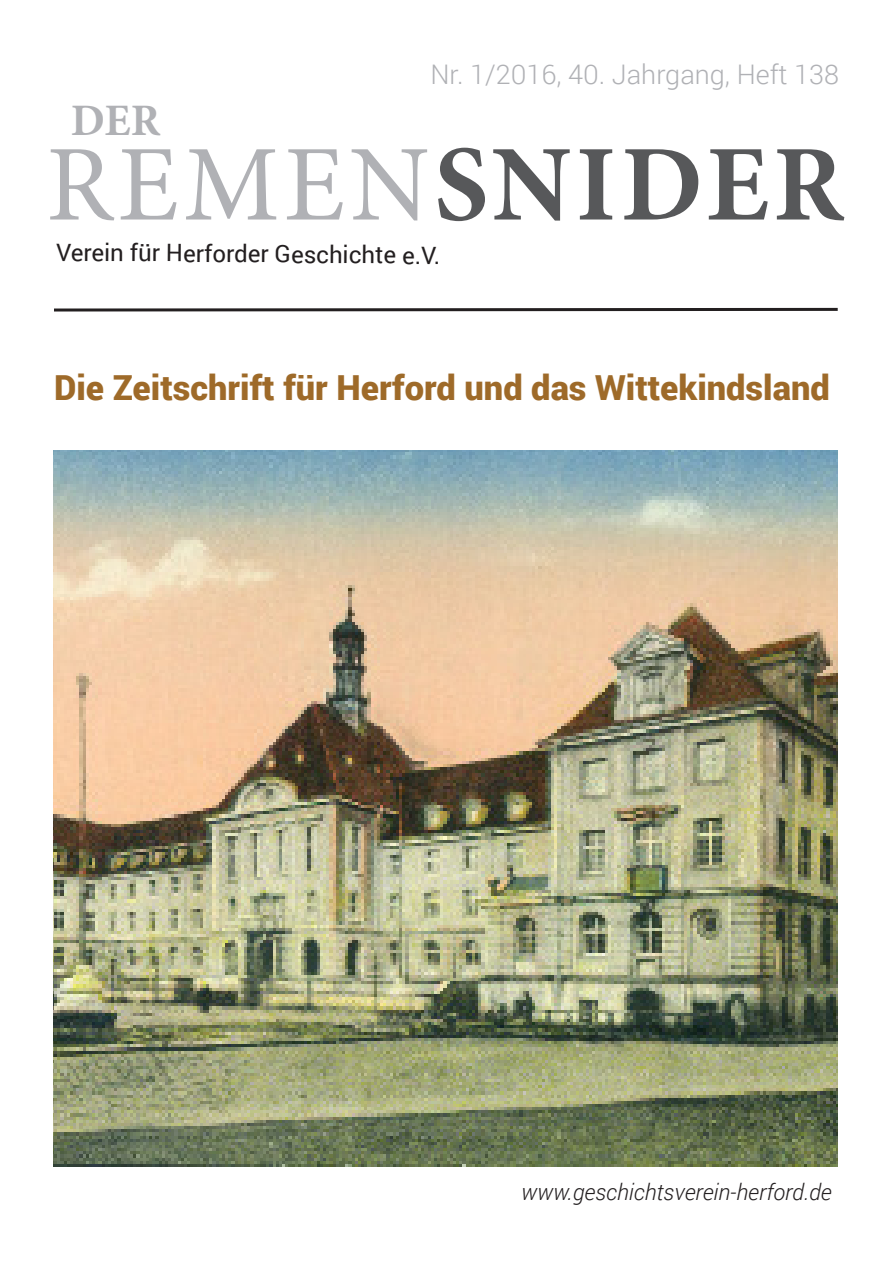
<style>
.page{position:relative;width:893px;height:1263px;background:#fff}
.page>*{position:absolute;margin:0;border:0;box-sizing:border-box;transform-origin:0 0}
.t1{font:700 108px "Minion Pro";letter-spacing:.04em;color:#57585a}
.Sub_Title_Left_Justi{font:700 45px "Minion Pro";color:#b0b1b5}
.t2{font:900 34.5px "Roboto";color:#9e6a29}
.Body_Text_Left_Justi{font:300 27px "Roboto";color:#b0b1b5}
.Sub_Title_Left_Justi-2{font:24px "Roboto";letter-spacing:-.01em;color:#231f20}
.Sub_Title_Left_Justi-3{font:italic 300 22.5px "Roboto";color:#231f20}
.s1{font-weight:400;color:#b0b1b5}
</style>
<div class="page">
<img style="left:53px;top:450px;width:784px;height:717px">
<svg style="left:54px;top:307px;width:784px;height:5px"></svg>
<p class="Sub_Title_Left_Justi" style="left:71px;top:89px;width:91px">DER</p>
<p class="Body_Text_Left_Justi" style="left:430px;top:55px;width:410px">Nr. 1/2016, 40. Jahrgang, Heft 138</p>
<p class="t1" style="left:46px;top:109px;width:800px"><span class="s1">REMEN</span>SNIDER</p>
<p class="Sub_Title_Left_Justi-2" style="left:56px;top:237px;width:386px">Verein für Herforder Geschichte e.V.</p>
<p class="t2" style="left:54px;top:363px;width:777px">Die Zeitschrift für Herford und das Wittekindsland</p>
<p class="Sub_Title_Left_Justi-3" style="left:521px;top:1176px;width:312px">www.geschichtsverein-herford.de</p>
</div>
